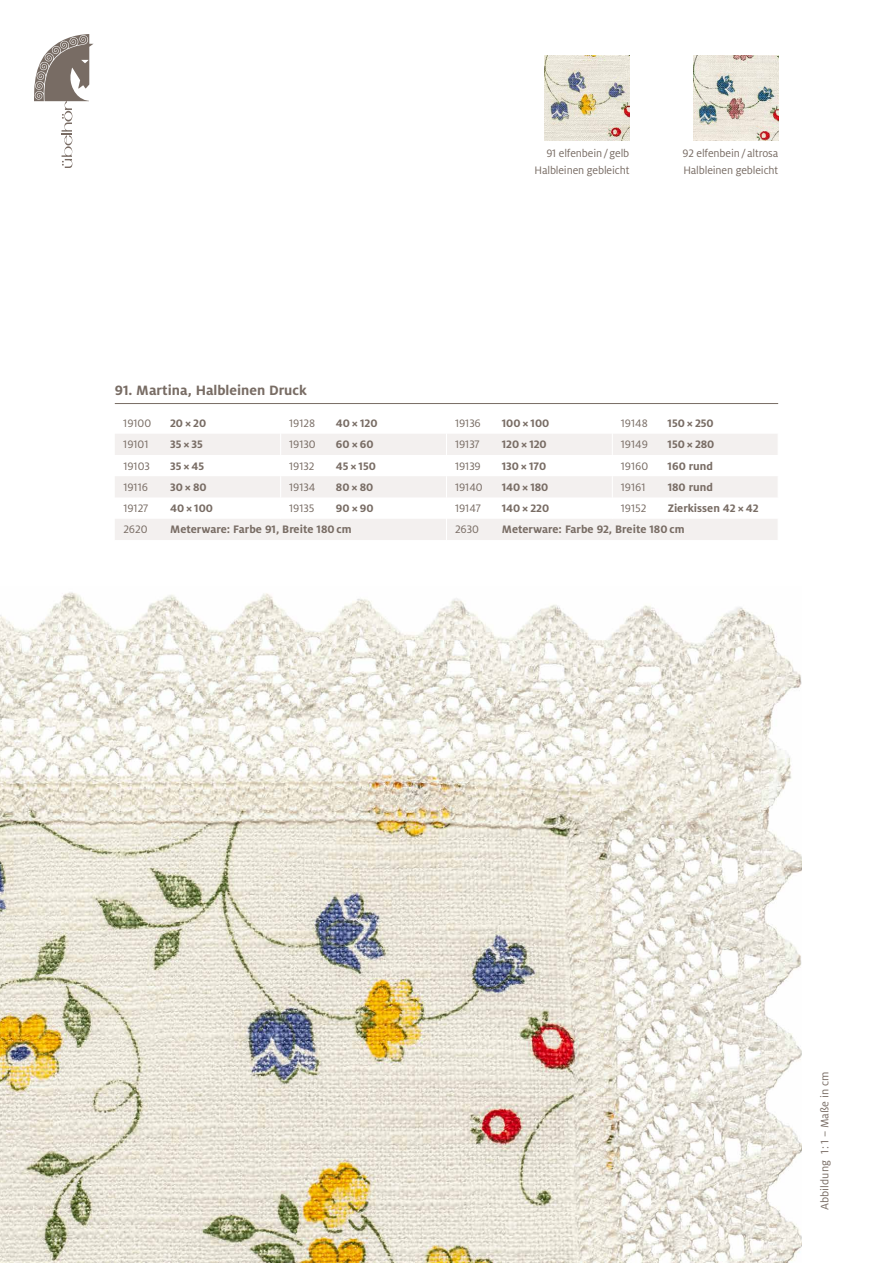
<style>
.page{position:relative;width:893px;height:1263px;background:#fff}
.page>*{position:absolute;margin:0;border:0;box-sizing:border-box;transform-origin:0 0}
.t1{font:700 15px "Milo Pro";color:#786c64}
.t2{font:12px/17px "Milo Pro";color:#786c64}
.t3{font:700 12px "Milo Pro";color:#786c64}
</style>
<div class="page">
<img style="left:0;top:592px;width:802px;height:671px">
<img style="left:544px;top:55px;width:85px;height:85px">
<img style="left:693px;top:55px;width:85px;height:85px">
<hr style="left:115px;top:403px;width:663px;height:1px;background:#786c64">
<svg style="left:115px;top:434px;width:663px;height:106px;fill:#f3f0ef"></svg>
<svg style="left:280px;top:434px;width:1px;height:85px"></svg>
<svg style="left:612px;top:434px;width:1px;height:85px"></svg>
<svg style="left:446px;top:434px;width:1px;height:106px"></svg>
<svg style="left:34px;top:34px;width:60px;height:134px"></svg>
<p class="t2" style="left:534px;top:145px;width:96px;text-align:right">91 elfenbein/gelb<br>Halbleinen gebleicht</p>
<p class="t2" style="left:683px;top:145px;width:97px">92 elfenbein/altrosa<br>Halbleinen gebleicht</p>
<p class="t1" style="left:115px;top:382px;width:193px">91. Martina, Halbleinen Druck</p>
<p class="t2" style="left:123px;top:415px;width:29px">19100</p>
<p class="t3" style="left:170px;top:416px;width:38px">20×20</p>
<p class="t2" style="left:289px;top:415px;width:27px">19128</p>
<p class="t3" style="left:336px;top:416px;width:43px">40 × 120</p>
<p class="t2" style="left:455px;top:415px;width:27px">19136</p>
<p class="t3" style="left:502px;top:416px;width:49px">100 × 100</p>
<p class="t2" style="left:621px;top:415px;width:28px">19148</p>
<p class="t3" style="left:668px;top:416px;width:48px">150 × 250</p>
<p class="t2" style="left:123px;top:436px;width:27px">19101</p>
<p class="t3" style="left:170px;top:438px;width:34px">35×35</p>
<p class="t2" style="left:289px;top:436px;width:28px">19130</p>
<p class="t3" style="left:336px;top:438px;width:39px">60×60</p>
<p class="t2" style="left:455px;top:436px;width:26px">19137</p>
<p class="t3" style="left:502px;top:438px;width:46px">120 × 120</p>
<p class="t2" style="left:621px;top:436px;width:29px">19149</p>
<p class="t3" style="left:668px;top:438px;width:48px">150 × 280</p>
<p class="t2" style="left:123px;top:457px;width:28px">19103</p>
<p class="t3" style="left:170px;top:459px;width:35px">35×45</p>
<p class="t2" style="left:289px;top:457px;width:27px">19132</p>
<p class="t3" style="left:336px;top:459px;width:41px">45 × 150</p>
<p class="t2" style="left:455px;top:457px;width:27px">19139</p>
<p class="t3" style="left:502px;top:459px;width:46px">130 × 170</p>
<p class="t2" style="left:621px;top:457px;width:29px">19160</p>
<p class="t3" style="left:668px;top:459px;width:47px">160 rund</p>
<p class="t2" style="left:123px;top:479px;width:26px">19116</p>
<p class="t3" style="left:170px;top:480px;width:38px">30×80</p>
<p class="t2" style="left:289px;top:479px;width:28px">19134</p>
<p class="t3" style="left:336px;top:480px;width:39px">80×80</p>
<p class="t2" style="left:455px;top:479px;width:29px">19140</p>
<p class="t3" style="left:502px;top:480px;width:48px">140 × 180</p>
<p class="t2" style="left:621px;top:479px;width:26px">19161</p>
<p class="t3" style="left:668px;top:480px;width:47px">180 rund</p>
<p class="t2" style="left:123px;top:500px;width:27px">19127</p>
<p class="t3" style="left:170px;top:501px;width:44px">40 × 100</p>
<p class="t2" style="left:289px;top:500px;width:27px">19135</p>
<p class="t3" style="left:336px;top:501px;width:39px">90×90</p>
<p class="t2" style="left:455px;top:500px;width:28px">19147</p>
<p class="t3" style="left:502px;top:501px;width:49px">140 × 220</p>
<p class="t2" style="left:621px;top:500px;width:27px">19152</p>
<p class="t3" style="left:668px;top:501px;width:92px">Zierkissen 42 × 42</p>
<p class="t2" style="left:123px;top:521px;width:26px">2620</p>
<p class="t3" style="left:170px;top:523px;width:183px">Meterware: Farbe 91, Breite 180 cm</p>
<p class="t2" style="left:455px;top:521px;width:25px">2630</p>
<p class="t3" style="left:502px;top:523px;width:184px">Meterware: Farbe 92, Breite 180 cm</p>
<p class="t2" style="left:816px;top:1210px;width:140px;rotate:-90deg">Abbildung 1:1 – Maße in cm</p>
</div>
